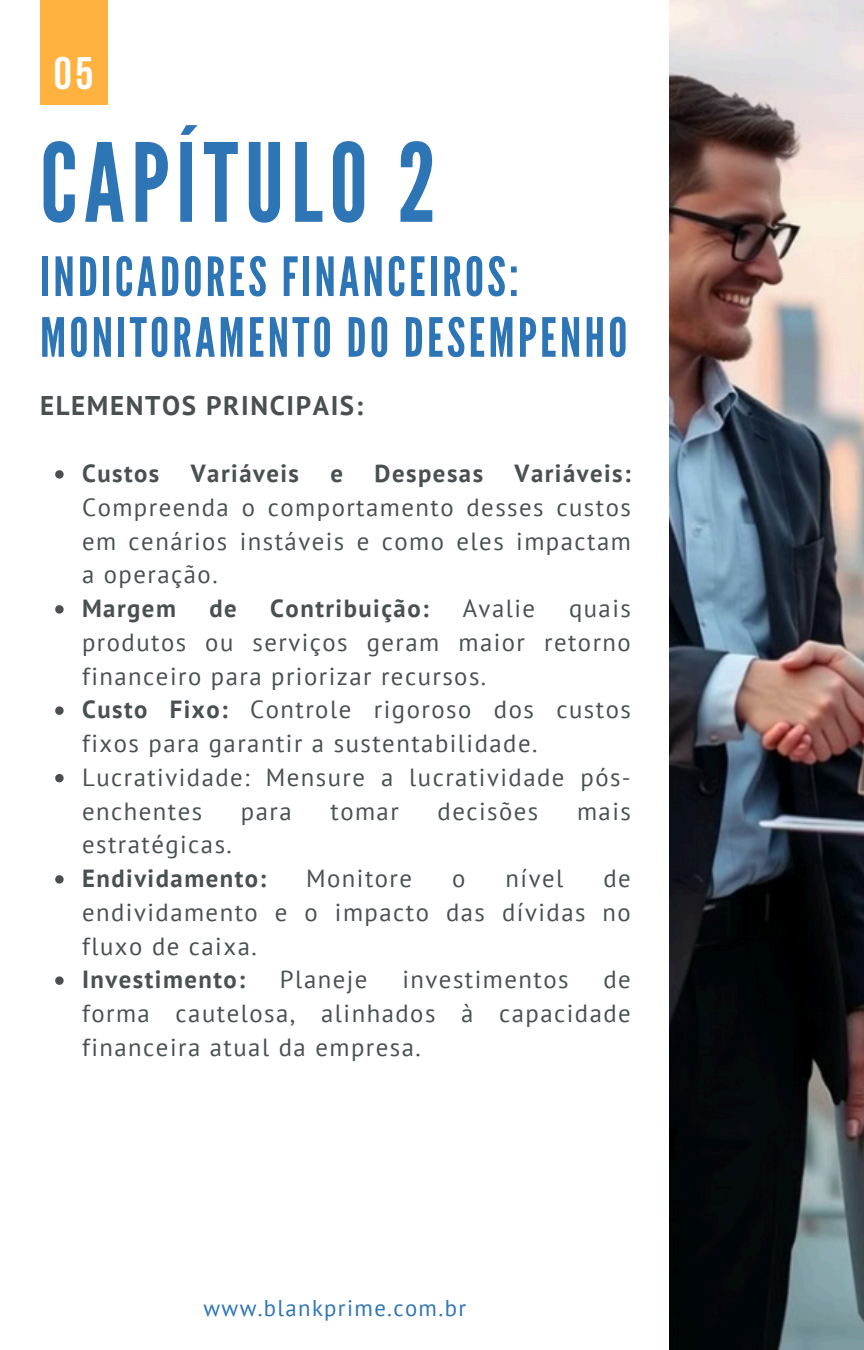
<style>
.page{position:relative;width:864px;height:1350px;background:#fff}
.page>*{position:absolute;margin:0;border:0;box-sizing:border-box;transform-origin:0 0}
.t1{font:108.67px "League Gothic";letter-spacing:.06em;color:#2e75b6}
.t2{font:54px/60.8px "League Gothic";letter-spacing:.06em;color:#2e75b6}
.t3{font:700 45.45px "Bebas Neue";color:#fff}
.t4{font:700 27px "PT Sans";letter-spacing:.06em;color:#495052}
.t5{font:24.75px/33.8px "PT Sans";letter-spacing:.06em;color:#495052;text-align:justify}
.t6{font:700 24.75px "PT Sans";letter-spacing:.06em;color:#495052}
.t7{font:22.72px "PT Sans";letter-spacing:.06em;color:#2e75b6}
.s1{font-weight:700}
</style>
<div class="page">
<div style="left:40px;top:0;width:68px;height:105px;background:#ffb23f"></div>
<img style="left:670px;top:0;width:194px;height:1350px">
<svg style="left:55px;top:470px;width:9px;height:9px"></svg>
<svg style="left:55px;top:605px;width:9px;height:9px"></svg>
<svg style="left:55px;top:706px;width:9px;height:9px"></svg>
<svg style="left:55px;top:774px;width:9px;height:8px"></svg>
<svg style="left:55px;top:875px;width:9px;height:9px"></svg>
<svg style="left:55px;top:976px;width:9px;height:9px"></svg>
<p class="t3" style="left:54px;top:55px;width:41px">05</p>
<p class="t1" style="left:40px;top:120px;width:398px">CAPÍTULO 2</p>
<p class="t2" style="left:40px;top:248px;width:589px">INDICADORES FINANCEIROS:<br>MONITORAMENTO DO DESEMPENHO</p>
<p class="t4" style="left:40px;top:387px;width:325px">ELEMENTOS PRINCIPAIS:</p>
<h1 class="t6" style="left:82px;top:457px;width:79px">Custos</h1>
<h1 class="t6" style="left:191px;top:457px;width:110px">Variáveis</h1>
<h1 class="t6" style="left:331px;top:457px;width:14px">e</h1>
<h1 class="t6" style="left:375px;top:457px;width:110px">Despesas</h1>
<h1 class="t5" style="left:82px;top:456px;width:550px;text-indent:433px"><span class="s1">Variáveis:<br></span>Compreenda o comportamento desses custos em cenários instáveis e como eles impactam a operação.</h1>
<h2 class="t6" style="left:82px;top:592px;width:95px">Margem</h2>
<h2 class="t6" style="left:209px;top:592px;width:29px">de</h2>
<h2 class="t6" style="left:270px;top:592px;width:160px">Contribuição:</h2>
<h2 class="t5" style="left:463px;top:591px;width:74px">Avalie</h2>
<h2 class="t5" style="left:82px;top:591px;width:550px;text-indent:487px">quais produtos ou serviços geram maior retorno financeiro para priorizar recursos.</h2>
<p class="t5" style="left:82px;top:692px;width:550px"><span class="s1">Custo Fixo:</span> Controle rigoroso dos custos fixos para garantir a sustentabilidade.</p>
<p class="t5" style="left:82px;top:760px;width:550px">Lucratividade: Mensure a lucratividade pós&shy;enchentes</p>
<p class="t5" style="left:241px;top:793px;width:52px">para</p>
<p class="t5" style="left:330px;top:793px;width:70px">tomar</p>
<p class="t5" style="left:438px;top:793px;width:102px">decisões</p>
<p class="t5" style="left:577px;top:793px;width:55px">mais</p>
<p class="t5" style="left:82px;top:827px;width:151px">estratégicas.</p>
<p class="t6" style="left:82px;top:862px;width:186px">Endividamento:</p>
<p class="t5" style="left:306px;top:861px;width:107px">Monitore</p>
<p class="t5" style="left:452px;top:861px;width:15px">o</p>
<p class="t5" style="left:506px;top:861px;width:59px">nível</p>
<p class="t5" style="left:82px;top:861px;width:550px;text-indent:521px">de endividamento e o impacto das dívidas no fluxo de caixa.</p>
<p class="t6" style="left:82px;top:963px;width:164px">Investimento:</p>
<p class="t5" style="left:280px;top:962px;width:89px">Planeje</p>
<p class="t5" style="left:402px;top:962px;width:168px">investimentos</p>
<p class="t5" style="left:82px;top:962px;width:550px;text-indent:521px">de forma cautelosa, alinhados à capacidade financeira atual da empresa.</p>
<p class="t7" style="left:204px;top:1293px;width:264px">www.blankprime.com.br</p>
</div>
